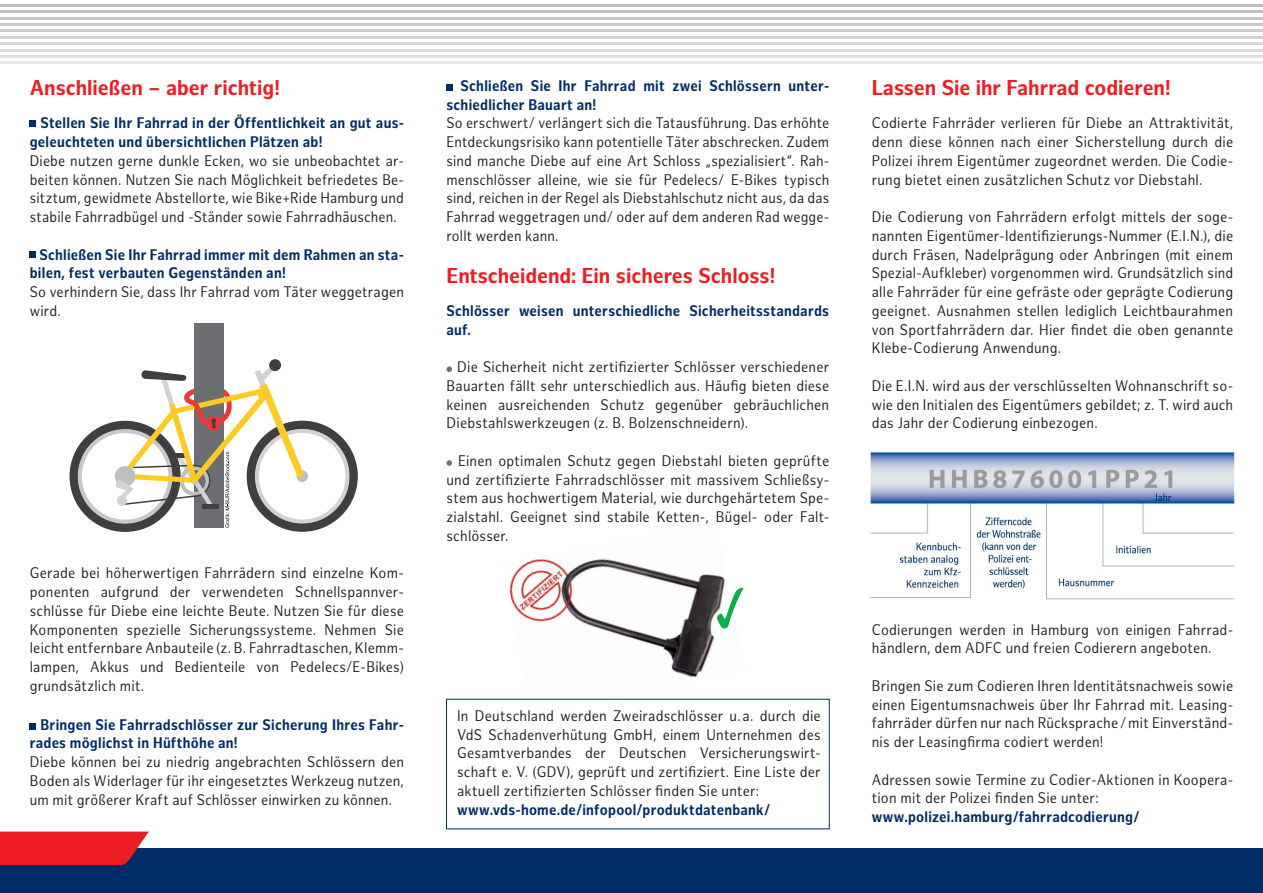
<style>
.page{position:relative;width:1263px;height:893px;background:#fff}
.page>*{position:absolute;margin:0;border:0;box-sizing:border-box;transform-origin:0 0}
.H2_Überschrift_2{font:700 21px "Hamburg Sans";color:#ee1d23;scale:.95 1}
._00_Fließ{font:15px/18.8px "Hamburg Sans";letter-spacing:.015em;color:#231f20;text-align:justify;scale:.9 1}
._00_Fließ-2{font:15px/18.8px "Hamburg Sans";letter-spacing:.015em;color:#231f20;text-align:justify;scale:.89 1}
.Fließ_Wichtig{font:700 15px/18.8px "Hamburg Sans";letter-spacing:.02em;color:#002d66;scale:.9 1}
</style>
<div class="page">
<div style="left:0;top:848px;width:1263px;height:45px;background:#002d66"></div>
<svg style="left:0;top:832px;width:149px;height:33px;background:#df222b"></svg>
<div style="left:446px;top:84px;width:7px;height:7px;background:#002d66"></div>
<div style="left:30px;top:120px;width:6px;height:7px;background:#002d66"></div>
<svg style="left:30px;top:252px;width:6px;height:6px"></svg>
<img style="left:502px;top:559px;width:243px;height:140px">
<svg style="left:717px;top:587px;width:26px;height:41px"></svg>
<hr style="left:0;top:61px;width:1263px;height:3px;background:#e6e7e9">
<hr style="left:0;top:55px;width:1263px;height:3px;background:#e1e2e4">
<hr style="left:0;top:49px;width:1263px;height:2px;background:#dddee0">
<hr style="left:0;top:42px;width:1263px;height:3px;background:#d9dadc">
<hr style="left:0;top:36px;width:1263px;height:3px;background:#d1d2d4">
<hr style="left:0;top:30px;width:1263px;height:2px;background:#cdced0">
<hr style="left:0;top:23px;width:1263px;height:3px;background:#c9cacc">
<hr style="left:0;top:17px;width:1263px;height:2px;background:#c5c6c8">
<hr style="left:0;top:10px;width:1263px;height:3px;background:#c1c2c4">
<hr style="left:0;top:4px;width:1263px;height:3px;background:#bcbdc0">
<div style="left:30px;top:723px;width:6px;height:7px;background:#002d66"></div>
<img style="left:870px;top:452px;width:365px;height:148px">
<svg style="left:446px;top:366px;width:6px;height:6px"></svg>
<svg style="left:446px;top:460px;width:6px;height:6px"></svg>
<div style="left:296px;top:470px;width:12px;height:12px;background:#bebfc1;border-radius:50%"></div>
<div style="left:194px;top:324px;width:30px;height:203px;background:#6d6e71"></div>
<div style="left:70px;top:421px;width:111px;height:111px;border:9px solid #3f3f40;border-radius:50%"></div>
<div style="left:247px;top:421px;width:111px;height:111px;border:9px solid #3f3f40;border-radius:50%"></div>
<div style="left:255px;top:429px;width:94px;height:94px;border:4px solid #d1d2d4;border-radius:50%"></div>
<div style="left:269px;top:359px;width:12px;height:12px;background:#3f3f40;border-radius:50%"></div>
<svg style="left:113px;top:366px;width:191px;height:162px"></svg>
<h2 class="H2_Überschrift_2" style="left:30px;top:75px;width:265px">Anschließen – aber richtig!</h2>
<p class="Fließ_Wichtig" style="left:446px;top:77px;width:427px;text-indent:14px">Schließen Sie Ihr Fahrrad mit zwei Schlössern unter&shy;schiedlicher Bauart an!</p>
<p class="_00_Fließ-2" style="left:446px;top:114px;width:432px">So erschwert/ verlängert sich die Tatausführung. Das erhöhte Entdeckungsrisiko kann potentielle Täter abschrecken. Zudem sind manche Diebe auf eine Art Schloss „spezialisiert“. Rah&shy;menschlösser alleine, wie sie für Pedelecs/ E-Bikes typisch sind, reichen in der Regel als Diebstahlschutz nicht aus, da das Fahrrad weggetragen und/ oder auf dem anderen Rad wegge&shy;rollt werden kann.</p>
<p class="Fließ_Wichtig" style="left:30px;top:114px;width:417px;text-indent:11px">Stellen Sie Ihr Fahrrad in der Öffentlichkeit an gut aus&shy;geleuchteten und übersichtlichen Plätzen ab!</p>
<p class="_00_Fließ-2" style="left:30px;top:152px;width:422px">Diebe nutzen gerne dunkle Ecken, wo sie unbeobachtet ar&shy;beiten können. Nutzen Sie nach Möglichkeit befriedetes Be&shy;sitztum, gewidmete Abstellorte, wie Bike+Ride Hamburg und stabile Fahrradbügel und -Ständer sowie Fahrradhäuschen.</p>
<p class="Fließ_Wichtig" style="left:30px;top:245px;width:417px;text-indent:10px">Schließen Sie Ihr Fahrrad immer mit dem Rahmen an sta&shy;bilen, fest verbauten Gegenständen an!</p>
<p class="_00_Fließ" style="left:30px;top:283px;width:417px">So verhindern Sie, dass Ihr Fahrrad vom Täter weggetragen wird.</p>
<h2 class="H2_Überschrift_2" style="left:446px;top:263px;width:348px">Entscheidend: Ein sicheres Schloss!</h2>
<p class="Fließ_Wichtig" style="left:446px;top:302px;width:427px">Schlösser weisen unterschiedliche Sicherheitsstandards auf.</p>
<p class="_00_Fließ" style="left:446px;top:358px;width:427px;text-indent:11px">Die Sicherheit nicht zertifizierter Schlösser verschiedener Bauarten fällt sehr unterschiedlich aus. Häufig bieten diese keinen ausreichenden Schutz gegenüber gebräuchlichen Diebstahlswerkzeugen (z. B. Bolzenschneidern).</p>
<p class="_00_Fließ" style="left:446px;top:452px;width:427px;text-indent:12px">Einen optimalen Schutz gegen Diebstahl bieten geprüfte und zertifizierte Fahrradschlösser mit massivem Schließsy&shy;stem aus hochwertigem Material, wie durchgehärtetem Spe&shy;zialstahl. Geeignet sind stabile Ketten-, Bügel- oder Falt&shy;schlösser.</p>
<p class="_00_Fließ" style="left:30px;top:564px;width:417px">Gerade bei höherwertigen Fahrrädern sind einzelne Kom&shy;ponenten aufgrund der verwendeten Schnellspannver&shy;schlüsse für Diebe eine leichte Beute. Nutzen Sie für diese Komponenten spezielle Sicherungssysteme. Nehmen Sie leicht entfernbare Anbauteile (z. B. Fahrradtaschen, Klemm&shy;lampen, Akkus und Bedienteile von Pedelecs/E-Bikes) grundsätzlich mit.</p>
<p class="Fließ_Wichtig" style="left:30px;top:715px;width:417px;text-indent:11px">Bringen Sie Fahrradschlösser zur Sicherung Ihres Fahr&shy;rades möglichst in Hüfthöhe an!</p>
<p class="_00_Fließ" style="left:30px;top:753px;width:417px">Diebe können bei zu niedrig angebrachten Schlössern den Boden als Widerlager für ihr eingesetztes Werkzeug nutzen, um mit größerer Kraft auf Schlösser einwirken zu können.</p>
<p class="_00_Fließ" style="left:457px;top:707px;width:405px">In Deutschland werden Zweiradschlösser u.a. durch die VdS Schadenverhütung GmbH, einem Unternehmen des Gesamtverbandes der Deutschen Versicherungswirt&shy;schaft e. V. (GDV), geprüft und zertifiziert. Eine Liste der aktuell zertifizierten Schlösser finden Sie unter:</p>
<p class="Fließ_Wichtig" style="left:457px;top:800px;width:350px">www.vds-home.de/infopool/produktdatenbank/</p>
<h2 class="H2_Überschrift_2" style="left:872px;top:75px;width:316px">Lassen Sie ihr Fahrrad codieren!</h2>
<p class="_00_Fließ" style="left:872px;top:114px;width:403px">Codierte Fahrräder verlieren für Diebe an Attraktivität, denn diese können nach einer Sicherstellung durch die Polizei ihrem Eigentümer zugeordnet werden. Die Codie&shy;rung bietet einen zusätzlichen Schutz vor Diebstahl.</p>
<p class="_00_Fließ" style="left:872px;top:208px;width:403px">Die Codierung von Fahrrädern erfolgt mittels der soge&shy;nannten Eigentümer-Identifizierungs-Nummer (E.I.N.), die durch Fräsen, Nadelprägung oder Anbringen (mit einem Spezial-Aufkleber) vorgenommen wird. Grundsätzlich sind alle Fahrräder für eine gefräste oder geprägte Codierung geeignet. Ausnahmen stellen lediglich Leichtbaurahmen von Sportfahrrädern dar. Hier findet die oben genannte Klebe-Codierung Anwendung.</p>
<p class="_00_Fließ" style="left:872px;top:377px;width:403px">Die E.I.N. wird aus der verschlüsselten Wohnanschrift so&shy;wie den Initialen des Eigentümers gebildet; z. T. wird auch das Jahr der Codierung einbezogen.</p>
<p class="_00_Fließ" style="left:872px;top:620px;width:403px">Codierungen werden in Hamburg von einigen Fahrrad&shy;händlern, dem ADFC und freien Codierern angeboten.</p>
<p class="_00_Fließ" style="left:872px;top:677px;width:403px">Bringen Sie zum Codieren Ihren Identitätsnachweis sowie einen Eigentumsnachweis über Ihr Fahrrad mit. Leasing&shy;fahrräder dürfen nur nach Rücksprache /mit Einverständ&shy;nis der Leasingfirma codiert werden!</p>
<p class="_00_Fließ" style="left:872px;top:770px;width:403px">Adressen sowie Termine zu Codier-Aktionen in Koopera&shy;tion mit der Polizei finden Sie unter:</p>
<p class="Fließ_Wichtig" style="left:872px;top:808px;width:299px">www.polizei.hamburg/fahrradcodierung/</p>
</div>
